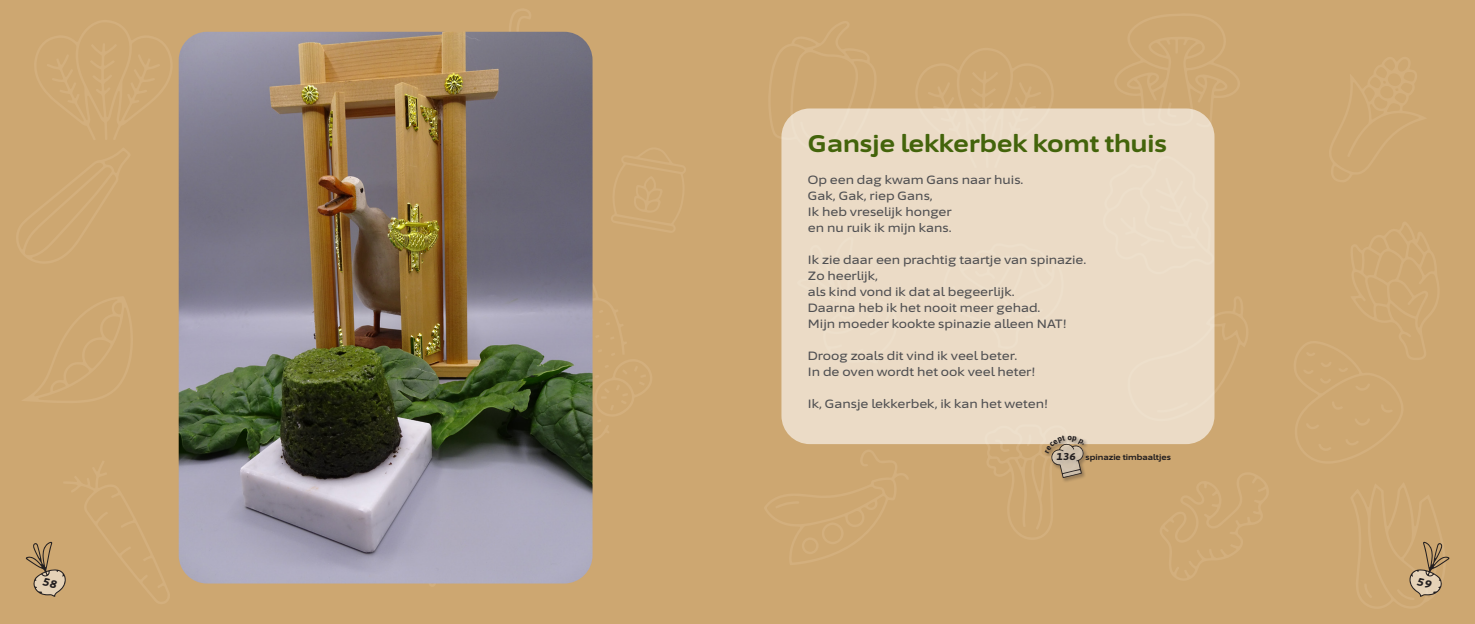
<style>
.page{position:relative;width:1475px;height:624px;background:#fff}
.page>*{position:absolute;margin:0;border:0;box-sizing:border-box;transform-origin:0 0}
.t1{font:700 24px "Asap Expanded";color:#43640b}
.t2{font:500 12px/16px "Asap Expanded";color:#505052}
.t3{font:700 8px "Asap Expanded";color:#231f20}
.s1{font-weight:800;font-style:italic;font-size:10px}
</style>
<div class="page">
<div style="left:737px;top:0;width:737px;height:624px;background:#cda771"></div>
<div style="left:0;top:0;width:737px;height:624px;background:#cda771"></div>
<svg style="left:611px;top:148px;width:75px;height:84px"></svg>
<svg style="left:916px;top:48px;width:137px;height:60px"></svg>
<svg style="left:1329px;top:57px;width:97px;height:125px"></svg>
<svg style="left:465px;top:9px;width:102px;height:23px"></svg>
<svg style="left:1160px;top:473px;width:109px;height:107px"></svg>
<svg style="left:22px;top:297px;width:111px;height:106px"></svg>
<svg style="left:16px;top:148px;width:114px;height:115px"></svg>
<svg style="left:1115px;top:14px;width:125px;height:113px"></svg>
<svg style="left:769px;top:21px;width:107px;height:117px"></svg>
<svg style="left:764px;top:450px;width:144px;height:115px"></svg>
<svg style="left:1214px;top:296px;width:34px;height:124px"></svg>
<svg style="left:1294px;top:222px;width:145px;height:241px"></svg>
<svg style="left:592px;top:280px;width:60px;height:165px"></svg>
<svg style="left:34px;top:20px;width:138px;height:120px"></svg>
<img style="left:179px;top:32px;width:413px;height:551px">
<div style="left:781px;top:108px;width:433px;height:336px;background:#ebdbc6;border-radius:28px"></div>
<div style="left:1043px;top:434px;width:45px;height:49px;background:#231f20;opacity:.5"></div>
<svg style="left:26px;top:461px;width:144px;height:143px"></svg>
<svg style="left:1351px;top:483px;width:98px;height:126px"></svg>
<svg style="left:986px;top:434px;width:97px;height:106px"></svg>
<h1 class="t1" style="left:807px;top:126px;width:360px">Gansje lekkerbek komt thuis</h1>
<p class="t2" style="left:807px;top:171px;width:217px">Op een dag kwam Gans naar huis.<br>Gak, Gak, riep Gans,<br>Ik heb vreselijk honger<br>en nu ruik ik mijn kans.</p>
<p class="t2" style="left:807px;top:251px;width:280px">Ik zie daar een prachtig taartje van spinazie.<br>Zo heerlijk,<br>als kind vond ik dat al begeerlijk.<br>Daarna heb ik het nooit meer gehad.<br>Mijn moeder kookte spinazie alleen NAT!</p>
<p class="t2" style="left:807px;top:347px;width:229px">Droog zoals dit vind ik veel beter.<br>In de oven wordt het ook veel heter!</p>
<p class="t2" style="left:807px;top:395px;width:241px">Ik, Gansje lekkerbek, ik kan het weten!</p>
<p class="t3" style="left:1056px;top:451px;width:116px"><span class="s1">136</span> spinazie timbaaltjes</p>
</div>
